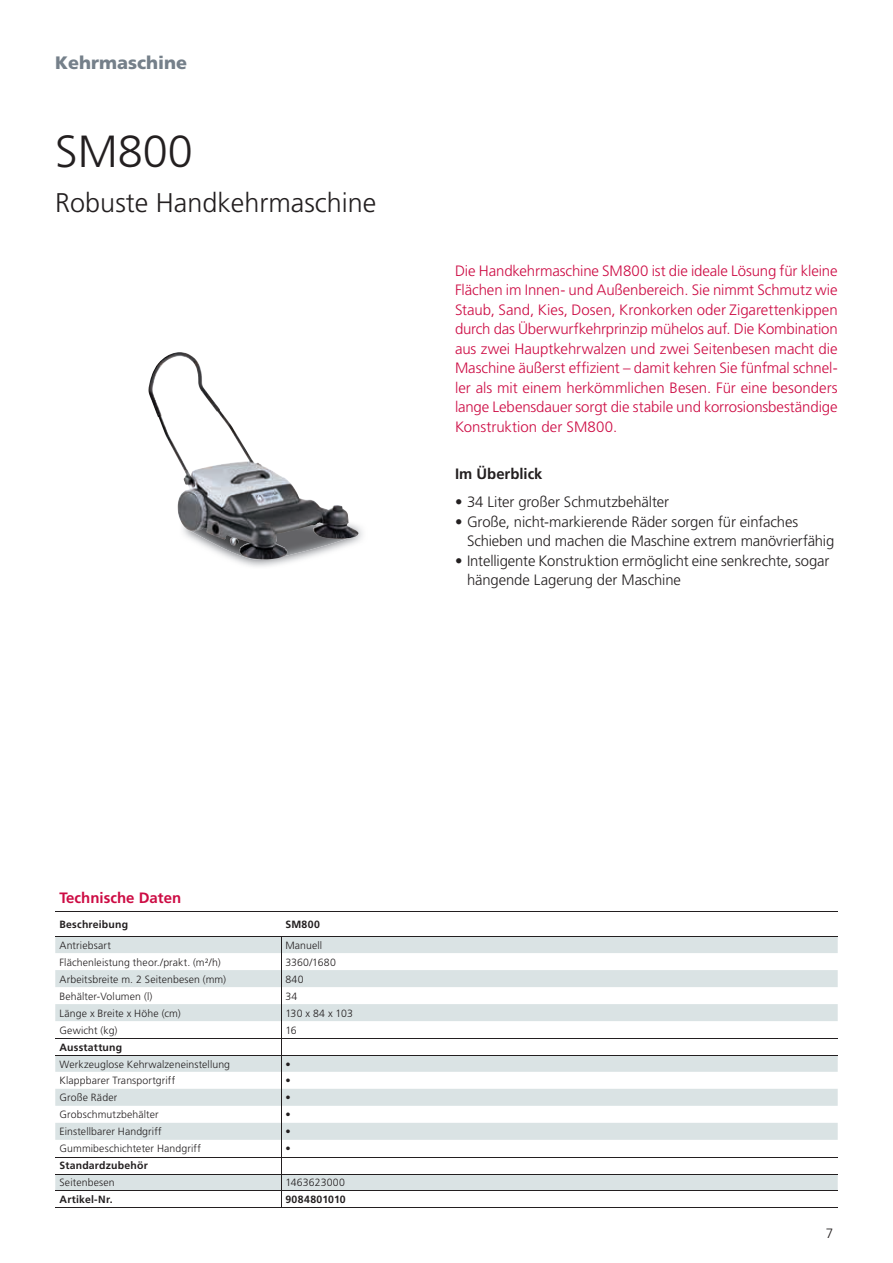
<style>
.page{position:relative;width:893px;height:1263px;background:#fff}
.page>*{position:absolute;margin:0;border:0;box-sizing:border-box;transform-origin:0 0}
.t1{font:300 45px "Frutiger LT Std";color:#231f20}
.t2{font:300 27px "Frutiger LT Std";color:#231f20}
.t3{font:900 18px "Frutiger LT Std";color:#75808a}
.t4{font:300 15px/19.5px "Frutiger LT Std";letter-spacing:-.005em;color:#cd0c44;text-align:justify}
.t5{font:300 15px/19.5px "Frutiger LT Std";letter-spacing:-.01em;color:#231f20}
.t6{font:700 15px "Frutiger LT Std";color:#cd0c44}
.t7{font:700 15px "Frutiger LT Std";color:#231f20}
.t8{font:300 13.5px "Frutiger LT Std";color:#231f20}
.t9{font:300 10.5px "Frutiger LT Std";letter-spacing:.01em;color:#231f20}
.t10{font:700 10.5px "Frutiger LT Std";letter-spacing:.02em;color:#231f20}
</style>
<div class="page">
<img style="left:233px;top:503px;width:114px;height:64px">
<img style="left:230px;top:512px;width:133px;height:48px">
<img style="left:148px;top:352px;width:139px;height:207px">
<hr style="left:55px;top:911px;width:226px;height:1px;background:#231f20">
<hr style="left:281px;top:911px;width:557px;height:1px;background:#231f20">
<hr style="left:55px;top:936px;width:226px;height:1px;background:#231f20">
<hr style="left:281px;top:936px;width:557px;height:1px;background:#231f20">
<svg style="left:55px;top:937px;width:783px;height:271px"></svg>
<hr style="left:281px;top:1207px;width:557px;height:1px;background:#231f20">
<p class="t3" style="left:55px;top:52px;width:134px">Kehrmaschine</p>
<h1 class="t1" style="left:55px;top:126px;width:139px">SM800</h1>
<h2 class="t2" style="left:55px;top:188px;width:323px">Robuste Handkehrmaschine</h2>
<p class="t4" style="left:455px;top:261px;width:384px">Die Handkehrmaschine SM800 ist die ideale Lösung für kleine Flächen im Innen- und Außenbereich. Sie nimmt Schmutz wie Staub, Sand, Kies, Dosen, Kronkorken oder Zigarettenkippen durch das Überwurfkehrprinzip mühelos auf. Die Kombination aus zwei Hauptkehrwalzen und zwei Seitenbesen macht die Maschine äußerst effizient – damit kehren Sie fünfmal schnel&shy;ler als mit einem herkömmlichen Besen. Für eine besonders lange Lebensdauer sorgt die stabile und korrosionsbeständige Konstruktion der SM800.</p>
<p class="t7" style="left:455px;top:465px;width:89px">Im Überblick</p>
<p class="t5" style="left:455px;top:493px;width:216px">• 34 Liter großer Schmutzbehälter</p>
<p class="t5" style="left:467px;top:512px;width:369px;text-indent:-12px">• Große, nicht-markierende Räder sorgen für einfaches<br>Schieben und machen die Maschine extrem manövrierfähig</p>
<p class="t5" style="left:467px;top:551px;width:364px;text-indent:-12px">• Intelligente Konstruktion ermöglicht eine senkrechte, sogar hängende Lagerung der Maschine</p>
<p class="t6" style="left:60px;top:889px;width:123px">Technische Daten</p>
<p class="t10" style="left:60px;top:918px;width:70px">Beschreibung</p>
<p class="t10" style="left:285px;top:918px;width:36px">SM800</p>
<p class="t9" style="left:60px;top:939px;width:53px">Antriebsart</p>
<p class="t9" style="left:285px;top:939px;width:38px">Manuell</p>
<p class="t9" style="left:60px;top:956px;width:163px">Flächenleistung theor./prakt. (m²/h)</p>
<p class="t9" style="left:285px;top:956px;width:52px">3360/1680</p>
<p class="t9" style="left:60px;top:973px;width:168px">Arbeitsbreite m. 2 Seitenbesen (mm)</p>
<p class="t9" style="left:285px;top:973px;width:20px">840</p>
<p class="t9" style="left:60px;top:990px;width:94px">Behälter-Volumen (l)</p>
<p class="t9" style="left:285px;top:990px;width:13px">34</p>
<p class="t9" style="left:60px;top:1007px;width:123px">Länge x Breite x Höhe (cm)</p>
<p class="t9" style="left:285px;top:1007px;width:69px">130 x 84 x 103</p>
<p class="t9" style="left:60px;top:1024px;width:59px">Gewicht (kg)</p>
<p class="t9" style="left:285px;top:1024px;width:13px">16</p>
<p class="t10" style="left:60px;top:1041px;width:64px">Ausstattung</p>
<p class="t9" style="left:60px;top:1058px;width:172px">Werkzeuglose Kehrwalzeneinstellung</p>
<p class="t9" style="left:285px;top:1058px;width:7px">•</p>
<p class="t9" style="left:60px;top:1075px;width:117px">Klappbarer Transportgriff</p>
<p class="t9" style="left:285px;top:1075px;width:7px">•</p>
<p class="t9" style="left:60px;top:1092px;width:59px">Große Räder</p>
<p class="t9" style="left:285px;top:1092px;width:7px">•</p>
<p class="t9" style="left:60px;top:1109px;width:101px">Grobschmutzbehälter</p>
<p class="t9" style="left:285px;top:1109px;width:7px">•</p>
<p class="t9" style="left:60px;top:1126px;width:104px">Einstellbarer Handgriff</p>
<p class="t9" style="left:285px;top:1126px;width:7px">•</p>
<p class="t9" style="left:60px;top:1143px;width:143px">Gummibeschichteter Handgriff</p>
<p class="t9" style="left:285px;top:1143px;width:7px">•</p>
<p class="t10" style="left:60px;top:1160px;width:90px">Standardzubehör</p>
<p class="t9" style="left:60px;top:1177px;width:57px">Seitenbesen</p>
<p class="t9" style="left:285px;top:1177px;width:61px">1463623000</p>
<p class="t10" style="left:60px;top:1193px;width:55px">Artikel-Nr.</p>
<p class="t10" style="left:285px;top:1193px;width:62px">9084801010</p>
<p class="t8" style="left:826px;top:1225px;width:9px">7</p>
</div>
